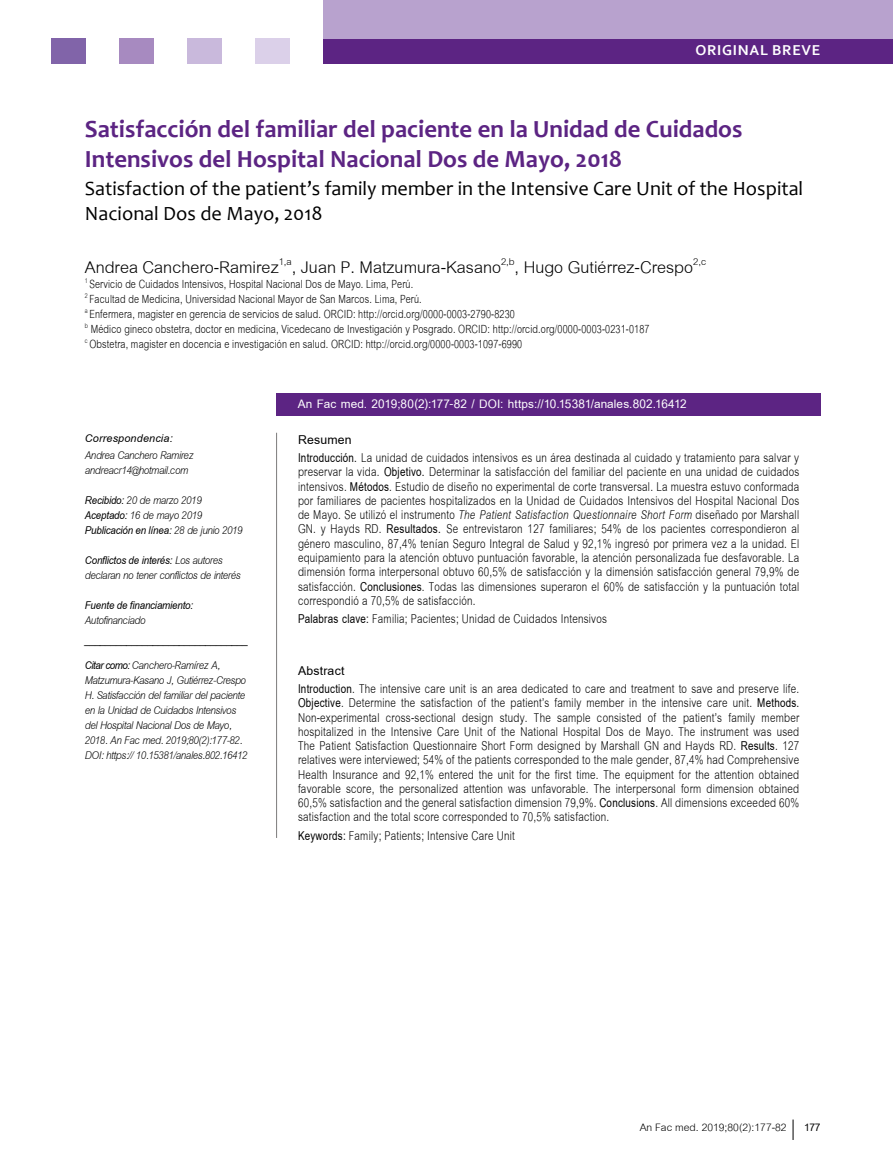
<style>
.page{position:relative;width:893px;height:1174px;background:#fff}
.page>*{position:absolute;margin:0;border:0;box-sizing:border-box;transform-origin:0 0}
.t1{font:700 24.75px/29.7px "Candara";color:#5c2483}
.t2{font:24.75px "Cordia UPC";color:#000}
.t3{font:20.25px/24.3px "Candara";color:#000}
.t4{font:18.75px/14.2px "Cordia UPC";letter-spacing:.015em;color:#000;scale:.8 1}
.t5{font:700 18px "Cordia UPC";letter-spacing:.005em;color:#fff}
.t6{font:17.25px/15px "Cordia UPC";letter-spacing:.01em;color:#000;scale:.8 1}
.t7{font:italic 16.5px/15px "Cordia UPC";letter-spacing:-.025em;color:#000;scale:.9 1}
.t8{font:italic 700 16.5px/25.5px "Cordia UPC";letter-spacing:-.01em;color:#000;scale:.9 1}
.t9{font:italic 700 16.5px "Cordia UPC";letter-spacing:.01em;color:#000}
.t10{font:15.75px "Cordia UPC";color:#000}
.t11{font:700 15px "Corbel";letter-spacing:.05em;color:#fff}
.s1{font-weight:700}
.s2{font-weight:400}
.s3{font-style:italic}
</style>
<div class="page">
<div style="left:51px;top:38px;width:34px;height:26px;background:#8164a9"></div>
<div style="left:255px;top:38px;width:34px;height:26px;background:#dbd0e9"></div>
<div style="left:187px;top:38px;width:34px;height:26px;background:#c9b9dc"></div>
<div style="left:119px;top:38px;width:34px;height:26px;background:#a78ac0"></div>
<div style="left:323px;top:38px;width:570px;height:26px;background:#5c2483"></div>
<div style="left:323px;top:0;width:570px;height:38px;background:#b8a2ce"></div>
<svg style="left:793px;top:1119px;width:1px;height:21px"></svg>
<div style="left:277px;top:393px;width:544px;height:23px;background:#5c2483"></div>
<hr style="left:276px;top:433px;width:1px;height:405px;background:#7c7b7b">
<p class="t11" style="left:695px;top:41px;width:127px">ORIGINAL BREVE</p>
<h1 class="t1" style="left:85px;top:114px;width:659px">Satisfacción del familiar del paciente en la Unidad de Cuidados<br>Intensivos del Hospital Nacional Dos de Mayo, 2018</h1>
<p class="t3" style="left:85px;top:176px;width:720px">Satisfaction of the patient’s family member in the Intensive Care Unit of the Hospital<br>Nacional Dos de Mayo, 2018</p>
<h1 class="t2" style="left:85px;top:251px;width:623px">Andrea Canchero-Ramirez<sup>1,a</sup>, Juan P. Matzumura-Kasano<sup>2,b</sup>, Hugo Gutiérrez-Crespo<sup>2,c</sup></h1>
<p class="t6" style="left:85px;top:277px;width:707px"><sup>1</sup> Servicio de Cuidados Intensivos, Hospital Nacional Dos de Mayo. Lima, Perú.<br><sup>2</sup> Facultad de Medicina, Universidad Nacional Mayor de San Marcos. Lima, Perú.<br><sup>a</sup> Enfermera, magister en gerencia de servicios de salud. ORCID: http://orcid.org/0000-0003-2790-8230<br><sup>b</sup> Médico gineco obstetra, doctor en medicina, Vicedecano de Investigación y Posgrado. ORCID: http://orcid.org/0000-0003-0231-0187 <sup>c</sup> Obstetra, magister en docencia e investigación en salud. ORCID: http://orcid.org/0000-0003-1097-6990</p>
<p class="t9" style="left:85px;top:428px;width:89px">Correspondencia:</p>
<p class="t7" style="left:85px;top:448px;width:122px">Andrea Canchero Ramirez andreacr14@hotmail.com</p>
<p class="t7" style="left:85px;top:493px;width:177px"><span class="s1">Recibido:</span> 20 de marzo 2019<br><span class="s1">Aceptado:</span> 16 de mayo 2019<br><span class="s1">Publicación en línea:</span> 28 de junio 2019</p>
<p class="t7" style="left:85px;top:553px;width:175px"><span class="s1">Conflictos de interés:</span> Los autores declaran no tener conflictos de interés</p>
<p class="t8" style="left:85px;top:592px;width:122px">Fuente de financiamiento:</p>
<p class="t7" style="left:85px;top:613px;width:69px">Autofinanciado</p>
<p class="t8" style="left:85px;top:627px;width:183px">_______________________________<br>Citar como: <span class="s2">Canchero-Ramírez A,</span></p>
<p class="t7" style="left:85px;top:673px;width:182px">Matzumura-Kasano J, Gutiérrez-Crespo H. Satisfacción del familiar del paciente en la Unidad de Cuidados Intensivos del Hospital Nacional Dos de Mayo, 2018. An Fac med. 2019;80(2):177-82.<br>DOI: https:// 10.15381/anales.802.16412</p>
<p class="t5" style="left:298px;top:393px;width:390px">An Fac med. 2019;80(2):177-82 / DOI: https://10.15381/anales.802.16412</p>
<p class="t4" style="left:298px;top:430px;width:628px;line-height:18.5px"><span class="s1">Resumen<br>Introducción.</span> La unidad de cuidados intensivos es un área destinada al cuidado y tratamiento para salvar y</p>
<p class="t4" style="left:298px;top:465px;width:628px;text-align:justify">preservar la vida. <span class="s1">Objetivo.</span> Determinar la satisfacción del familiar del paciente en una unidad de cuidados intensivos. <span class="s1">Métodos</span>. Estudio de diseño no experimental de corte transversal. La muestra estuvo conformada por familiares de pacientes hospitalizados en la Unidad de Cuidados Intensivos del Hospital Nacional Dos de Mayo. Se utilizó el instrumento <span class="s3">The Patient Satisfaction Questionnaire Short Form</span> diseñado por Marshall GN. y Hayds RD. <span class="s1">Resultados.</span> Se entrevistaron 127 familiares; 54% de los pacientes correspondieron al género masculino, 87,4% tenían Seguro Integral de Salud y 92,1% ingresó por primera vez a la unidad. El equipamiento para la atención obtuvo puntuación favorable, la atención personalizada fue desfavorable. La dimensión forma interpersonal obtuvo 60,5% de satisfacción y la dimensión satisfacción general 79,9% de satisfacción. <span class="s1">Conclusiones</span>. Todas las dimensiones superaron el 60% de satisfacción y la puntuación total correspondió a 70,5% de satisfacción.</p>
<p class="t4" style="left:298px;top:612px;width:388px"><span class="s1">Palabras clave:</span> Familia; Pacientes; Unidad de Cuidados Intensivos</p>
<p class="t4" style="left:298px;top:661px;width:628px;line-height:18.5px"><span class="s1">Abstract<br>Introduction</span>. The intensive care unit is an area dedicated to care and treatment to save and preserve life.</p>
<p class="t4" style="left:298px;top:696px;width:628px;text-align:justify"><span class="s1">Objective</span>. Determine the satisfaction of the patient’s family member in the intensive care unit. <span class="s1">Methods.<br></span>Non-experimental cross-sectional design study. The sample consisted of the patient’s family member hospitalized in the Intensive Care Unit of the National Hospital Dos de Mayo. The instrument was used The Patient Satisfaction Questionnaire Short Form designed by Marshall GN and Hayds RD. <span class="s1">Results</span>. 127 relatives were interviewed; 54% of the patients corresponded to the male gender, 87,4% had Comprehensive Health Insurance and 92,1% entered the unit for the first time. The equipment for the attention obtained favorable score, the personalized attention was unfavorable. The interpersonal form dimension obtained 60,5% satisfaction and the general satisfaction dimension 79,9%. <span class="s1">Conclusions</span>. All dimensions exceeded 60% satisfaction and the total score corresponded to 70,5% satisfaction.</p>
<p class="t4" style="left:298px;top:829px;width:273px"><span class="s1">Keywords:</span> Family; Patients; Intensive Care Unit</p>
<p class="t10" style="left:640px;top:1117px;width:183px">An Fac med. 2019;80(2):177-82 <span class="s1">177</span></p>
</div>
